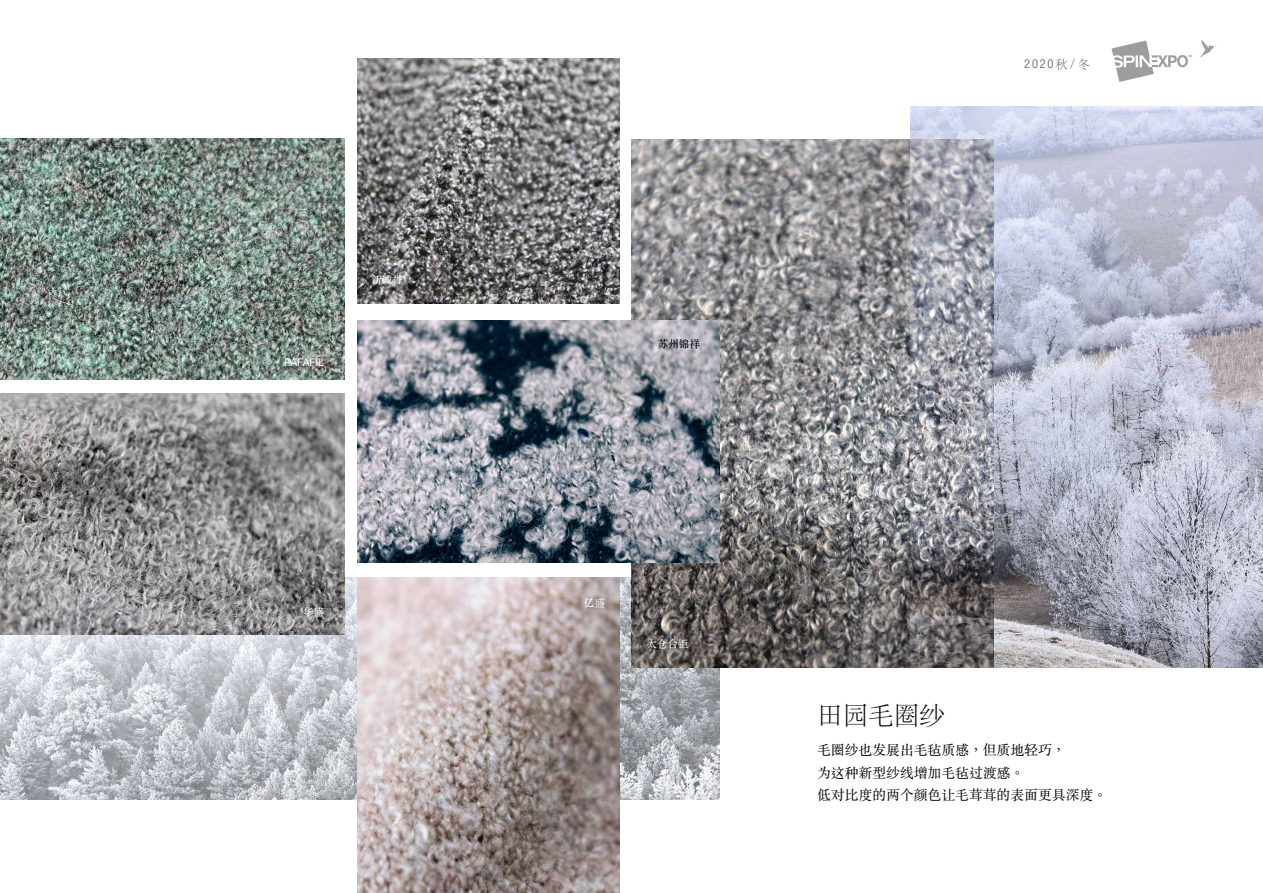
<style>
.page{position:relative;width:1263px;height:893px;background:#fff}
.page>*{position:absolute;margin:0;border:0;box-sizing:border-box;transform-origin:0 0}
.t1{font:25.5px "ST Songti TC Light";color:#000}
.t2{font:13.8px/22.5px "ST Songti TC Regular";color:#000}
.t3{font:300 condensed 12.3px "Helvetica Neue LT";color:#575756}
.t4{font:10.5px "ST Songti TC Bold";color:#fff}
.t5{font:10.5px "Helvetica Neue";color:#fff}
.t6{font:10.5px "ST Songti TC Bold";color:#000}
.t7{font:700 2.7px "Univers LT";color:#9d9d9c}
.s1{font-family:"ST Songti TC Light";font-weight:400;font-stretch:normal}
</style>
<div class="page">
<img style="left:0;top:578px;width:719px;height:221px">
<svg style="left:1111px;top:40px;width:77px;height:42px"></svg>
<svg style="left:1200px;top:40px;width:17px;height:17px"></svg>
<img style="left:632px;top:139px;width:278px;height:528px">
<img style="left:357px;top:321px;width:362px;height:241px">
<img style="left:357px;top:58px;width:263px;height:245px">
<img style="left:0;top:139px;width:345px;height:241px">
<img style="left:0;top:393px;width:345px;height:242px">
<img style="left:357px;top:578px;width:262px;height:315px">
<img style="left:910px;top:106px;width:353px;height:561px">
<p class="t5" style="left:284px;top:355px;width:41px">PAFAFIL</p>
<p class="t4" style="left:371px;top:273px;width:33px">新诚誉</p>
<p class="t4" style="left:303px;top:605px;width:22px">华盛</p>
<p class="t6" style="left:658px;top:337px;width:43px">苏州锦祥</p>
<p class="t4" style="left:584px;top:596px;width:22px">亿盛</p>
<p class="t4" style="left:646px;top:637px;width:43px">太仓台钜</p>
<p class="t3" style="left:1024px;top:56px;width:67px">2020<span class="s1">秋/冬</span></p>
<p class="t7" style="left:1188px;top:55px;width:6px">TM</p>
<h1 class="t1" style="left:817px;top:699px;width:129px">田园毛圈纱</h1>
<p class="t2" style="left:817px;top:738px;width:291px">毛圈纱也发展出毛毡质感，但质地轻巧，<br>为这种新型纱线增加毛毡过渡感。<br>低对比度的两个颜色让毛茸茸的表面更具深度。</p>
</div>
